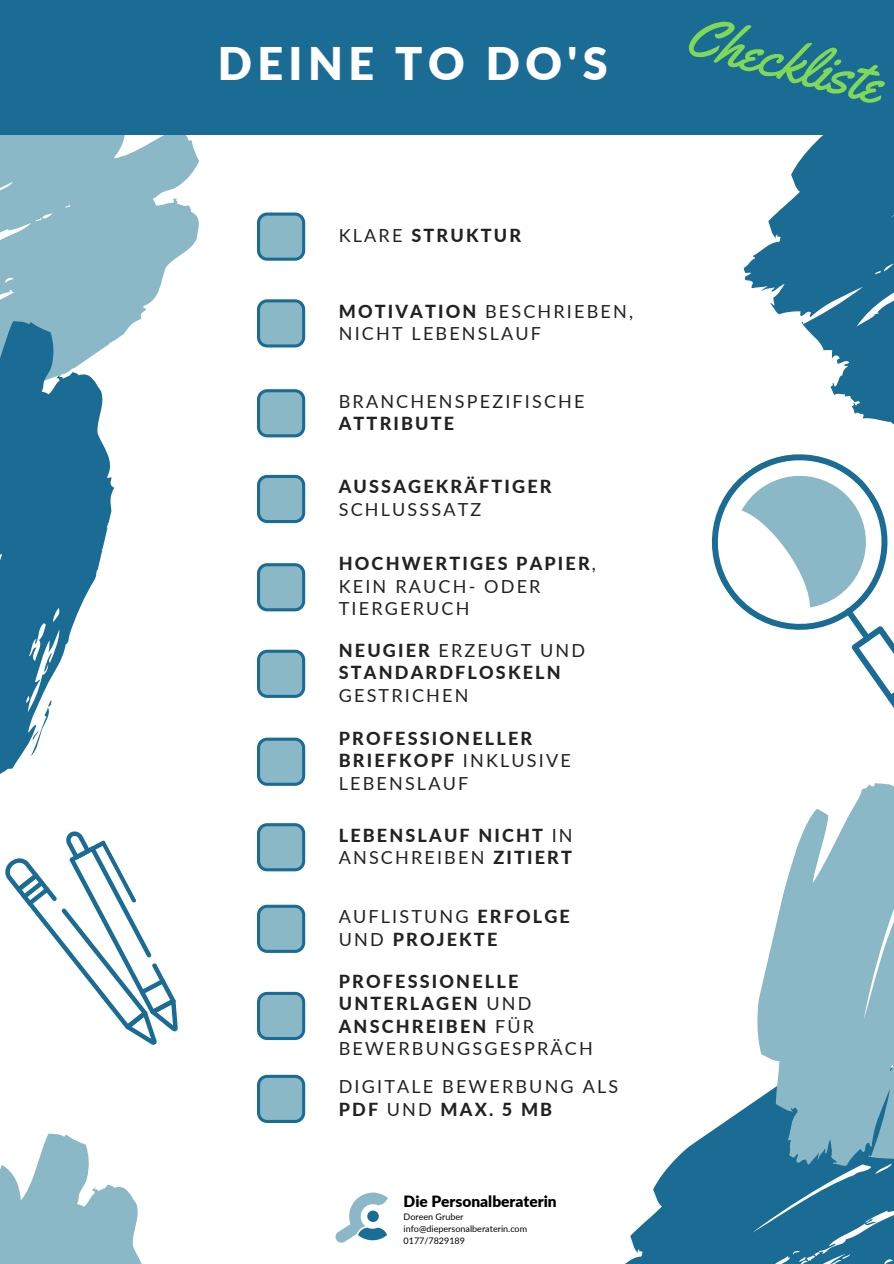
<style>
.page{position:relative;width:894px;height:1264px;background:#fff}
.page>*{position:absolute;margin:0;border:0;box-sizing:border-box;transform-origin:0 0}
.t1{font:59.55px "Yellowtail";color:#7ed957}
.t2{font:900 45px "Lato";letter-spacing:.12em;color:#fff}
.t3{font:800 18px/22.5px "Lato";letter-spacing:.12em;color:#222}
.t4{font:18px/22.5px "Lato";letter-spacing:.12em;color:#222}
.t5{font:900 15.45px "Lato";color:#000}
.t6{font:9px/12px "Lato";color:#000}
.s1{font-weight:400}
.s2{font-weight:800}
</style>
<div class="page">
<svg style="left:0;top:135px;width:199px;height:168px;fill:#8bb8c6"></svg>
<svg style="left:0;top:276px;width:149px;height:498px"></svg>
<svg style="left:31px;top:698px;width:23px;height:60px"></svg>
<svg style="left:743px;top:135px;width:150px;height:285px;fill:#1a6c95"></svg>
<div style="left:0;top:0;width:893px;height:135px;background:#1a6c95"></div>
<svg style="left:626px;top:1122px;width:267px;height:141px;fill:#1a6c95"></svg>
<svg style="left:724px;top:783px;width:169px;height:435px;fill:#8bb8c6"></svg>
<svg style="left:0;top:1133px;width:141px;height:130px"></svg>
<svg style="left:257px;top:212px;width:48px;height:49px"></svg>
<svg style="left:257px;top:299px;width:48px;height:48px"></svg>
<svg style="left:257px;top:389px;width:48px;height:48px"></svg>
<svg style="left:257px;top:475px;width:48px;height:48px"></svg>
<svg style="left:257px;top:563px;width:48px;height:48px"></svg>
<svg style="left:257px;top:649px;width:48px;height:49px"></svg>
<svg style="left:257px;top:737px;width:48px;height:48px"></svg>
<svg style="left:257px;top:823px;width:48px;height:48px"></svg>
<svg style="left:257px;top:904px;width:48px;height:48px"></svg>
<svg style="left:257px;top:991px;width:48px;height:49px"></svg>
<svg style="left:257px;top:1074px;width:48px;height:48px"></svg>
<svg style="left:711px;top:420px;width:182px;height:184px"></svg>
<svg style="left:737px;top:450px;width:156px;height:257px"></svg>
<svg style="left:5px;top:831px;width:173px;height:214px"></svg>
<img style="left:335px;top:1192px;width:53px;height:51px">
<h2 class="t2" style="left:218px;top:36px;width:391px">DEINE TO DO'S</h2>
<p class="t3" style="left:338px;top:224px;width:184px"><span class="s1">KLARE</span> STRUKTUR</p>
<p class="t4" style="left:338px;top:299px;width:296px"><span class="s2">MOTIVATION</span> BESCHRIEBEN,<br>NICHT LEBENSLAUF</p>
<p class="t4" style="left:338px;top:389px;width:247px">BRANCHENSPEZIFISCHE</p>
<p class="t3" style="left:338px;top:412px;width:117px">ATTRIBUTE</p>
<p class="t3" style="left:338px;top:475px;width:214px">AUSSAGEKRÄFTIGER</p>
<p class="t4" style="left:338px;top:497px;width:144px">SCHLUSSSATZ</p>
<p class="t4" style="left:338px;top:552px;width:259px"><span class="s2">HOCHWERTIGES PAPIER</span>,<br>KEIN RAUCH- ODER<br>TIERGERUCH</p>
<p class="t3" style="left:338px;top:638px;width:248px">NEUGIER <span class="s1">ERZEUGT UND<br></span>STANDARDFLOSKELN</p>
<p class="t4" style="left:338px;top:683px;width:131px">GESTRICHEN</p>
<p class="t3" style="left:338px;top:726px;width:233px">PROFESSIONELLER<br>BRIEFKOPF <span class="s1">INKLUSIVE<br>LEBENSLAUF</span></p>
<p class="t3" style="left:338px;top:823px;width:235px">LEBENSLAUF NICHT <span class="s1">IN<br>ANSCHREIBEN</span> ZITIERT</p>
<p class="t3" style="left:338px;top:905px;width:232px"><span class="s1">AUFLISTUNG</span> ERFOLGE<br><span class="s1">UND</span> PROJEKTE</p>
<p class="t3" style="left:338px;top:969px;width:255px">PROFESSIONELLE<br>UNTERLAGEN <span class="s1">UND<br></span>ANSCHREIBEN <span class="s1">FÜR<br>BEWERBUNGSGESPRÄCH</span></p>
<p class="t4" style="left:338px;top:1075px;width:281px">DIGITALE BEWERBUNG ALS<br><span class="s2">PDF</span> UND <span class="s2">MAX. 5 MB</span></p>
<p class="t5" style="left:403px;top:1191px;width:155px">Die Personalberaterin</p>
<p class="t6" style="left:403px;top:1210px;width:125px">Doreen Gruber info@diepersonalberaterin.com<br>0177/7829189</p>
<h1 class="t1" style="left:697px;top:-3px;width:202px;rotate:15deg">Checkliste</h1>
</div>
